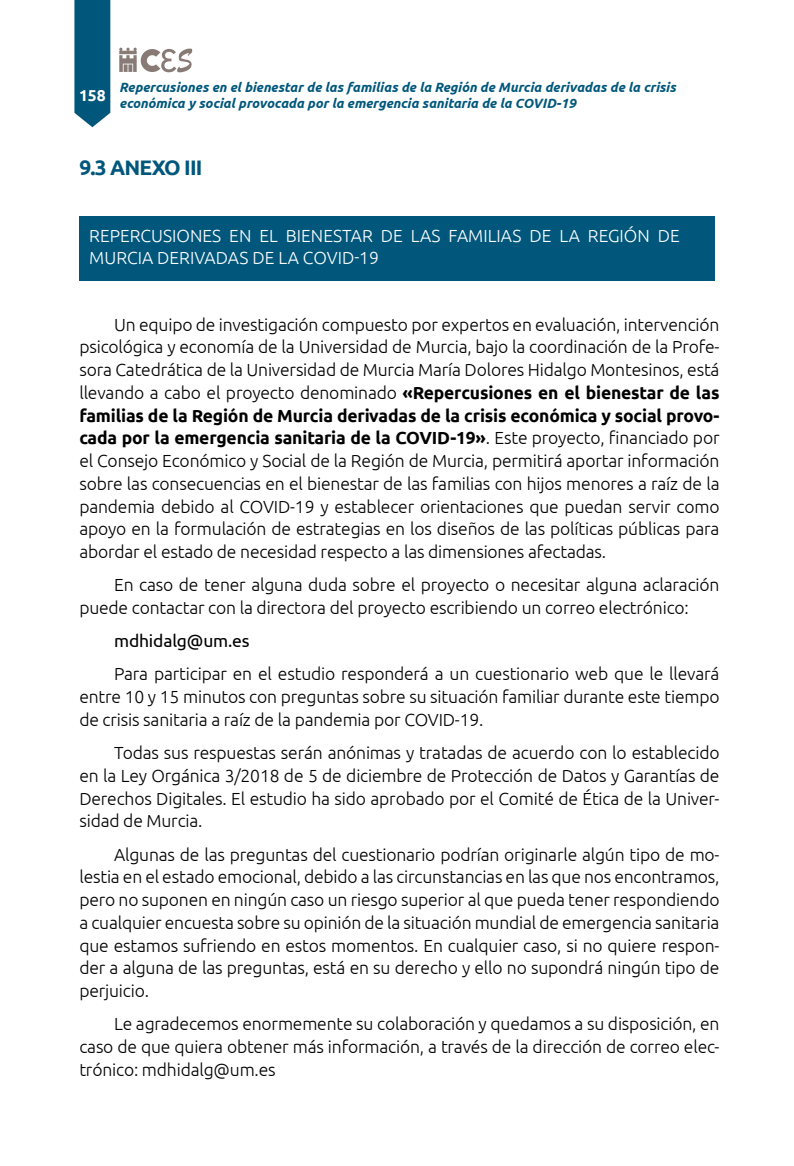
<style>
.page{position:relative;width:794px;height:1166px;background:#fff}
.page>*{position:absolute;margin:0;border:0;box-sizing:border-box;transform-origin:0 0}
.t1{font:700 21px "Ubuntu";letter-spacing:-.04em;color:#00577b}
.t2{font:300 17.5px/22.8px "Ubuntu";letter-spacing:-.01em;color:#000;text-align:justify}
.t3{font:300 17.5px/22.8px "Ubuntu";color:#fff}
.t4{font:17.5px "Ubuntu";letter-spacing:-.01em;color:#000}
.t5{font:700 15.75px "Ubuntu";color:#fff}
.t6{font:italic 700 13.47px/16.1px "Ubuntu";color:#00577b}
.s1{font-weight:700}
</style>
<div class="page">
<svg style="left:74px;top:0;width:36px;height:127px;background:#106283"></svg>
<svg style="left:119px;top:48px;width:73px;height:25px"></svg>
<div style="left:79px;top:217px;width:635px;height:64px;background:#00577b"></div>
<p class="t5" style="left:79px;top:85px;width:28px">158</p>
<p class="t6" style="left:119px;top:78px;width:558px">Repercusiones en el bienestar de las familias de la Región de Murcia derivadas de la crisis económica y social provocada por la emergencia sanitaria de la COVID-19</p>
<p class="t1" style="left:79px;top:155px;width:125px">9.3 ANEXO III</p>
<p class="t3" style="left:89px;top:223px;width:592px">REPERCUSIONES EN EL BIENESTAR DE LAS FAMILIAS DE LA REGIÓN DE<br>MURCIA DERIVADAS DE LA COVID-19</p>
<p class="t2" style="left:79px;top:313px;width:641px;text-indent:35px">Un equipo de investigación compuesto por expertos en evaluación, intervención psicológica y economía de la Universidad de Murcia, bajo la coordinación de la Profe&shy;sora Catedrática de la Universidad de Murcia María Dolores Hidalgo Montesinos, está llevando a cabo el proyecto denominado <span class="s1">«Repercusiones en el bienestar de las familias de la Región de Murcia derivadas de la crisis económica y social provo&shy;cada por la emergencia sanitaria de la COVID-19»</span>. Este proyecto, financiado por el Consejo Económico y Social de la Región de Murcia, permitirá aportar información sobre las consecuencias en el bienestar de las familias con hijos menores a raíz de la pandemia debido al COVID-19 y establecer orientaciones que puedan servir como apoyo en la formulación de estrategias en los diseños de las políticas públicas para abordar el estado de necesidad respecto a las dimensiones afectadas.</p>
<p class="t2" style="left:79px;top:573px;width:641px;text-indent:35px">En caso de tener alguna duda sobre el proyecto o necesitar alguna aclaración puede contactar con la directora del proyecto escribiendo un correo electrónico:</p>
<p class="t4" style="left:114px;top:630px;width:137px">mdhidalg@um.es</p>
<p class="t2" style="left:79px;top:662px;width:641px;text-indent:35px">Para participar en el estudio responderá a un cuestionario web que le llevará entre 10 y 15 minutos con preguntas sobre su situación familiar durante este tiempo de crisis sanitaria a raíz de la pandemia por COVID-19.</p>
<p class="t2" style="left:79px;top:741px;width:641px;text-indent:35px">Todas sus respuestas serán anónimas y tratadas de acuerdo con lo establecido en la Ley Orgánica 3/2018 de 5 de diciembre de Protección de Datos y Garantías de Derechos Digitales. El estudio ha sido aprobado por el Comité de Ética de la Univer&shy;sidad de Murcia.</p>
<p class="t2" style="left:79px;top:842px;width:641px;text-indent:35px">Algunas de las preguntas del cuestionario podrían originarle algún tipo de mo&shy;lestia en el estado emocional, debido a las circunstancias en las que nos encontramos, pero no suponen en ningún caso un riesgo superior al que pueda tener respondiendo a cualquier encuesta sobre su opinión de la situación mundial de emergencia sanitaria que estamos sufriendo en estos momentos. En cualquier caso, si no quiere respon&shy;der a alguna de las preguntas, está en su derecho y ello no supondrá ningún tipo de perjuicio.</p>
<p class="t2" style="left:79px;top:1012px;width:641px;text-indent:35px">Le agradecemos enormemente su colaboración y quedamos a su disposición, en caso de que quiera obtener más información, a través de la dirección de correo elec&shy;trónico: mdhidalg@um.es</p>
</div>
